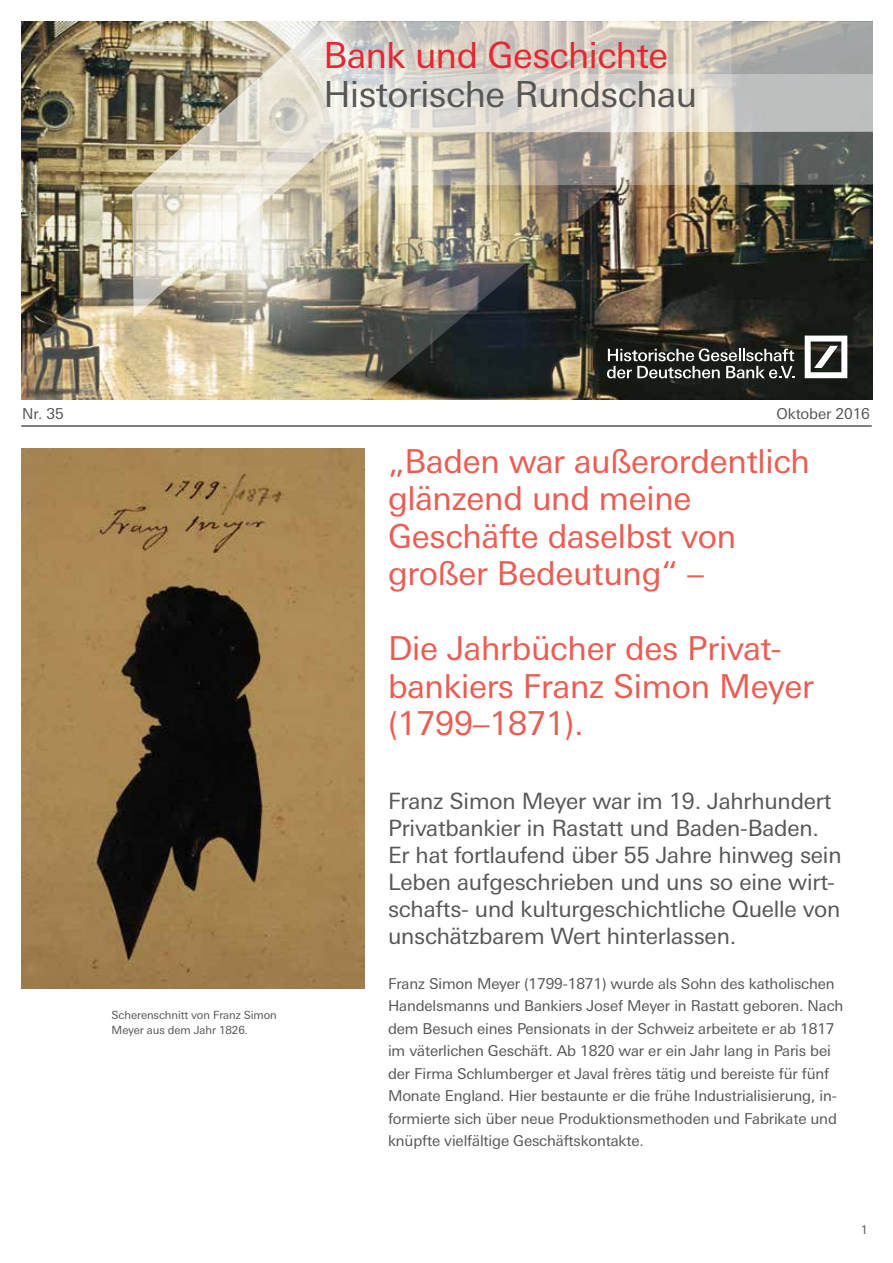
<style>
.page{position:relative;width:893px;height:1263px;background:#fff}
.page>*{position:absolute;margin:0;border:0;box-sizing:border-box;transform-origin:0 0}
.t1{font:36px "LT Univers Basic";letter-spacing:-.015em;color:#575756}
.t2{font:36px "LT Univers Basic";letter-spacing:-.015em;color:#e62733}
.t3{font:33px/37.5px "LT Univers Basic";letter-spacing:-.01em;color:#eb5d53}
.t4{font:22.5px/27px "LT Univers Basic";letter-spacing:-.01em;color:#575756}
.t5{font:15px/22.5px "LT Univers Basic";letter-spacing:-.01em;color:#575756}
.t6{font:12px "LT Univers Basic";color:#575756}
.t7{font:11.25px/15px "LT Univers Basic";letter-spacing:-.01em;color:#575756}
</style>
<div class="page">
<img style="left:732px;top:318px;width:140px;height:82px">
<svg style="left:805px;top:336px;width:42px;height:42px"></svg>
<svg style="left:732px;top:348px;width:62px;height:30px"></svg>
<img style="left:21px;top:21px;width:711px;height:405px">
<img style="left:132px;top:21px;width:741px;height:297px">
<img style="left:135px;top:74px;width:738px;height:201px">
<hr style="left:21px;top:426px;width:851px;height:1px;background:#000">
<img style="left:22px;top:449px;width:342px;height:540px">
<h1 class="t2" style="left:324px;top:35px;width:346px">Bank und Geschichte</h1>
<h1 class="t1" style="left:324px;top:74px;width:375px">Historische Rundschau</h1>
<p class="t5" style="left:22px;top:403px;width:43px">Nr. 35</p>
<p class="t5" style="left:777px;top:403px;width:95px">Oktober 2016</p>
<h2 class="t3" style="left:388px;top:442px;width:424px">„Baden war außerordentlich glänzend und meine<br>Geschäfte daselbst von großer Bedeutung“ –</h2>
<p class="t7" style="left:112px;top:1007px;width:167px">Scherenschnitt von Franz Simon<br>Meyer aus dem Jahr 1826.</p>
<h2 class="t3" style="left:388px;top:630px;width:427px">Die Jahrbücher des Privat&shy;bankiers Franz Simon Meyer (1799–1871).</h2>
<p class="t4" style="left:388px;top:787px;width:455px">Franz Simon Meyer war im 19. Jahrhundert Privatbankier in Rastatt und Baden-Baden.<br>Er hat fortlaufend über 55 Jahre hinweg sein Leben aufgeschrieben und uns so eine wirt&shy;schafts- und kulturgeschichtliche Quelle von unschätzbarem Wert hinterlassen.</p>
<p class="t5" style="left:388px;top:972px;width:457px">Franz Simon Meyer (1799-1871) wurde als Sohn des katholischen Handelsmanns und Bankiers Josef Meyer in Rastatt geboren. Nach dem Besuch eines Pensionats in der Schweiz arbeitete er ab 1817 im väterlichen Geschäft. Ab 1820 war er ein Jahr lang in Paris bei der Firma Schlumberger et Javal frères tätig und bereiste für fünf Monate England. Hier bestaunte er die frühe Industrialisierung, in&shy;formierte sich über neue Produktionsmethoden und Fabrikate und knüpfte vielfältige Geschäftskontakte.</p>
<p class="t6" style="left:861px;top:1222px;width:8px">1</p>
</div>
